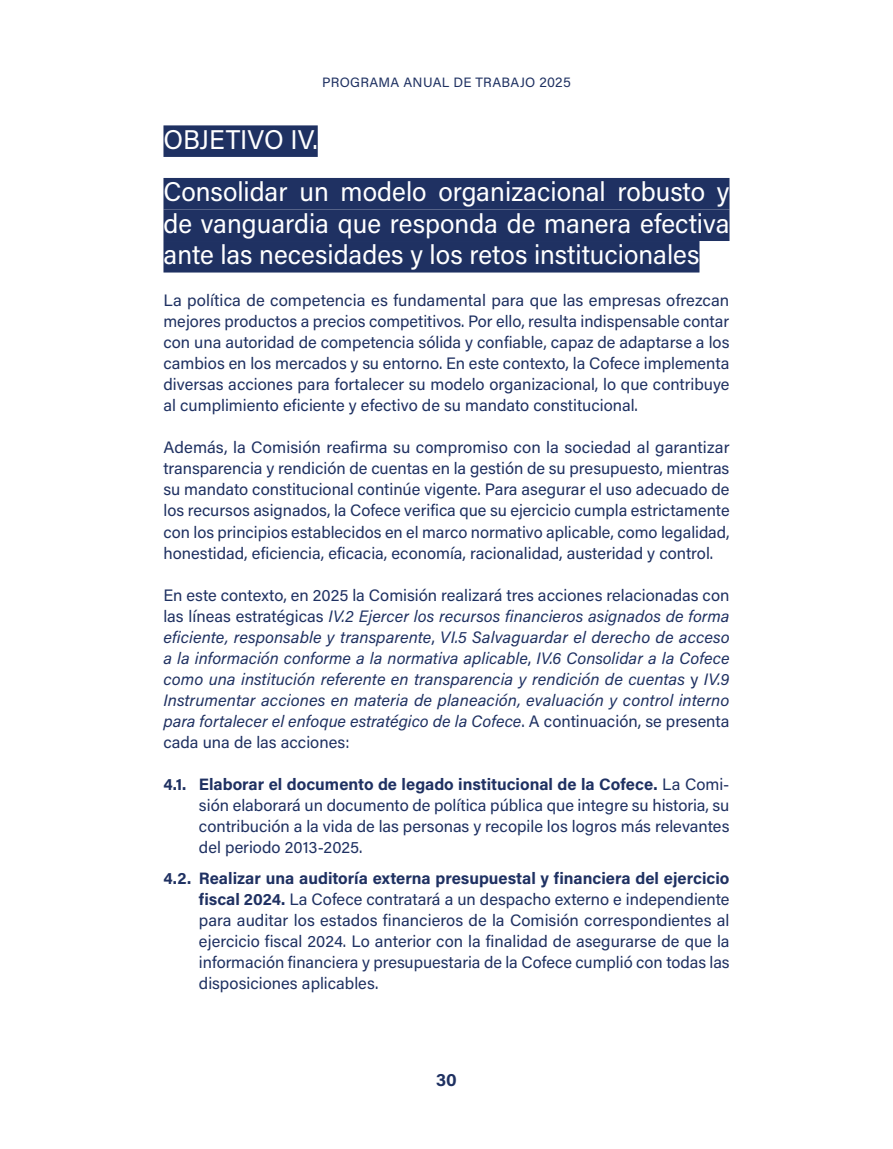
<style>
.page{position:relative;width:893px;height:1149px;background:#fff}
.page>*{position:absolute;margin:0;border:0;box-sizing:border-box;transform-origin:0 0}
.Titulo_2{font:27px/31.5px "Acumin Pro";color:#fff;text-align:justify}
.t1{font:700 18px "Acumin Pro";color:#1f3162}
.Texto_independiente{font:16.5px/21px "Acumin Pro";color:#1f3162;text-align:justify}
.Texto_independiente-2{font:italic 16.5px/21px "Acumin Pro";color:#1f3162;text-align:justify}
.t2{font:13.5px "Acumin Pro";letter-spacing:.02em;color:#1f3162}
.s1{font-style:normal}
.s2{font-weight:700}
</style>
<div class="page">
<div style="left:163px;top:125px;width:155px;height:32px;background:#1f3162"></div>
<div style="left:163px;top:178px;width:566px;height:31px;background:#1f3162"></div>
<div style="left:163px;top:209px;width:566px;height:32px;background:#1f3162"></div>
<div style="left:163px;top:241px;width:536px;height:31px;background:#1f3162"></div>
<p class="t2" style="left:322px;top:72px;width:250px">PROGRAMA ANUAL DE TRABAJO 2025</p>
<p class="Titulo_2" style="left:163px;top:122px;width:156px">OBJETIVO IV.</p>
<p class="Titulo_2" style="left:163px;top:175px;width:568px">Consolidar un modelo organizacional robusto y de vanguardia que responda de manera efectiva ante las necesidades y los retos institucionales</p>
<p class="Texto_independiente" style="left:163px;top:289px;width:568px">La política de competencia es fundamental para que las empresas ofrezcan mejores productos a precios competitivos. Por ello, resulta indispensable contar con una autoridad de competencia sólida y confiable, capaz de adaptarse a los cambios en los mercados y su entorno. En este contexto, la Cofece implementa diversas acciones para fortalecer su modelo organizacional, lo que contribuye al cumplimiento eficiente y efectivo de su mandato constitucional.</p>
<p class="Texto_independiente" style="left:163px;top:436px;width:568px">Además, la Comisión reafirma su compromiso con la sociedad al garantizar transparencia y rendición de cuentas en la gestión de su presupuesto, mientras su mandato constitucional continúe vigente. Para asegurar el uso adecuado de los recursos asignados, la Cofece verifica que su ejercicio cumpla estrictamente con los principios establecidos en el marco normativo aplicable, como legalidad, honestidad, eficiencia, eficacia, economía, racionalidad, austeridad y control.</p>
<p class="Texto_independiente-2" style="left:163px;top:583px;width:568px"><span class="s1">En este contexto, en 2025 la Comisión realizará tres acciones relacionadas con las líneas estratégicas</span> IV.2 Ejercer los recursos financieros asignados de forma eficiente, responsable y transparente<span class="s1">,</span> VI.5 Salvaguardar el derecho de acceso a la información conforme a la normativa aplicable<span class="s1">,</span> IV.6 Consolidar a la Cofece como una institución referente en transparencia y rendición de cuentas <span class="s1">y</span> IV.9<br>Instrumentar acciones en materia de planeación, evaluación y control interno para fortalecer el enfoque estratégico de la Cofece<span class="s1">. A continuación, se presenta cada una de las acciones:</span></p>
<p class="Texto_independiente" style="left:199px;top:772px;width:532px;text-indent:-36px"><span class="s2">4.1. Elaborar el documento de legado institucional de la Cofece.</span> La Comi&shy;sión elaborará un documento de política pública que integre su historia, su contribución a la vida de las personas y recopile los logros más relevantes del periodo 2013-2025.</p>
<p class="Texto_independiente" style="left:199px;top:867px;width:532px;text-indent:-36px"><span class="s2">4.2. Realizar una auditoría externa presupuestal y financiera del ejercicio fiscal 2024.</span> La Cofece contratará a un despacho externo e independiente para auditar los estados financieros de la Comisión correspondientes al ejercicio fiscal 2024. Lo anterior con la finalidad de asegurarse de que la información financiera y presupuestaria de la Cofece cumplió con todas las disposiciones aplicables.</p>
<p class="t1" style="left:436px;top:1066px;width:22px">30</p>
</div>
